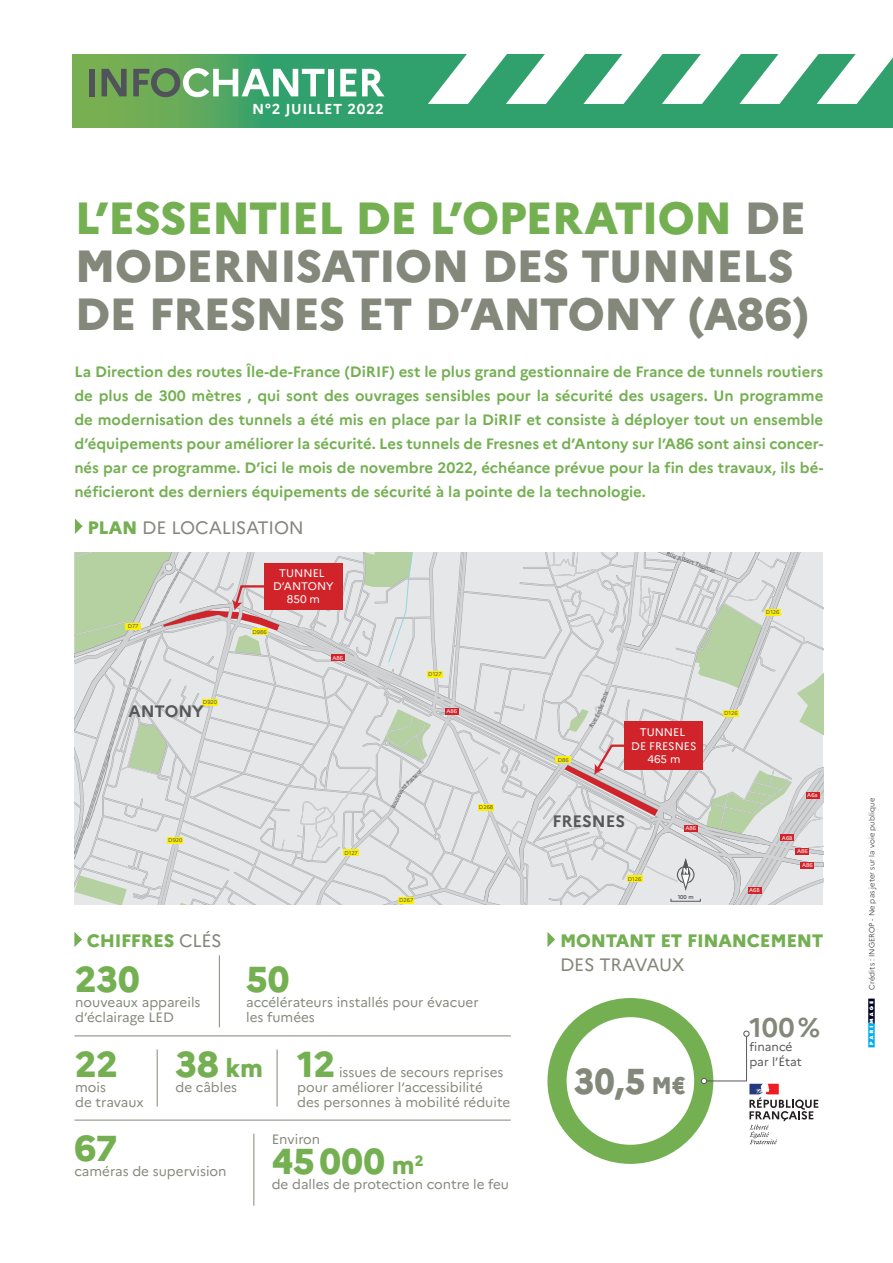
<style>
.page{position:relative;width:893px;height:1263px;background:#fff}
.page>*{position:absolute;margin:0;border:0;box-sizing:border-box;transform-origin:0 0}
.t1{font:800 45px/48px "Marianne";letter-spacing:-.015em;color:#84887b}
.t2{font:800 36px "Marianne";color:#74b052}
.t3{font:800 36px "Marianne";color:#84887b;scale:.94 1}
.t4{font:700 27px "Marianne";color:#84887b}
.t5{font:800 18px "Marianne";letter-spacing:-.01em;color:#74b052}
.t6{font:18px "Marianne";letter-spacing:-.02em;color:#84887b}
.t7{font:700 16.5px "Marianne";color:#57585a}
.t8{font:700 15px/24px "Marianne";color:#74b052;text-align:justify}
.t9{font:700 14.4px "Marianne";letter-spacing:.04em;color:#fff}
.t10{font:13.5px/15px "Marianne";color:#84887b}
.t11{font:12px/14.4px "Marianne";color:#57585a}
.t12{font:10.95px/13.2px "Marianne";color:#fff;text-align:center}
.t13{font:300 7.5px "Marianne";letter-spacing:.015em;color:#231f20}
.t14{font:5.55px "Marianne";color:#57585a}
.t15{font:5.55px "Marianne";color:#fff}
.t16{font:5.55px "Marianne";color:#231f20}
.s1{color:#74b052}
.s2{font-weight:800;color:#74b052}
.s3{font-weight:400;color:#84887b}
.s4{font-size:25.5px}
.s5{font-size:24px}
</style>
<div class="page">
<svg style="left:72px;top:54px;width:821px;height:74px;background:#41a466"></svg>
<svg style="left:428px;top:54px;width:465px;height:50px"></svg>
<div style="left:89px;top:69px;width:6px;height:27px;background:#51535a"></div>
<svg style="left:102px;top:69px;width:25px;height:27px"></svg>
<svg style="left:133px;top:68px;width:191px;height:29px"></svg>
<div style="left:328px;top:69px;width:6px;height:27px;background:#fff"></div>
<svg style="left:340px;top:69px;width:16px;height:27px"></svg>
<svg style="left:362px;top:69px;width:22px;height:27px"></svg>
<svg style="left:868px;top:998px;width:7px;height:49px"></svg>
<svg style="left:75px;top:518px;width:8px;height:16px"></svg>
<svg style="left:547px;top:932px;width:8px;height:15px"></svg>
<svg style="left:74px;top:932px;width:8px;height:15px"></svg>
<div style="left:547px;top:998px;width:166px;height:166px;background:#74b052;border-radius:50%"></div>
<div style="left:567px;top:1017px;width:127px;height:128px;background:#fff;border-radius:50%"></div>
<svg style="left:701px;top:1031px;width:117px;height:113px"></svg>
<hr style="left:74px;top:1035px;width:437px;height:1px;background:#84887b">
<hr style="left:74px;top:1120px;width:437px;height:1px;background:#84887b">
<hr style="left:219px;top:955px;width:1px;height:72px;background:#84887b">
<hr style="left:253px;top:1134px;width:1px;height:72px;background:#84887b">
<hr style="left:157px;top:1049px;width:1px;height:57px;background:#84887b">
<hr style="left:277px;top:1049px;width:1px;height:57px;background:#84887b">
<svg style="left:74px;top:552px;width:749px;height:353px;background:#dad7d5"></svg>
<p class="t9" style="left:252px;top:100px;width:133px">N°2 JUILLET 2022</p>
<h1 class="t1" style="left:75px;top:194px;width:736px"><span class="s1">L’ESSENTIEL DE L’OPERATION</span> DE<br>MODERNISATION DES TUNNELS<br>DE FRESNES ET D’ANTONY (A86)</h1>
<p class="t8" style="left:74px;top:360px;width:750px">La Direction des routes Île-de-France (DiRIF) est le plus grand gestionnaire de France de tunnels routiers de plus de 300 mètres , qui sont des ouvrages sensibles pour la sécurité des usagers. Un programme de modernisation des tunnels a été mis en place par la DiRIF et consiste à déployer tout un ensemble d’équipements pour améliorer la sécurité. Les tunnels de Fresnes et d’Antony sur l’A86 sont ainsi concer&shy;nés par ce programme. D’ici le mois de novembre 2022, échéance prévue pour la fin des travaux, ils bé&shy;néficieront des derniers équipements de sécurité à la pointe de la technologie.</p>
<p class="t14" style="left:186px;top:518px;width:12px">D77</p>
<p class="t6" style="left:88px;top:516px;width:218px"><span class="s2">PLAN</span> DE LOCALISATION</p>
<p class="t14" style="left:128px;top:623px;width:12px">D77</p>
<p class="t14" style="left:203px;top:699px;width:16px">D920</p>
<p class="t7" style="left:128px;top:701px;width:77px">ANTONY</p>
<p class="t12" style="left:273px;top:566px;width:62px">TUNNEL<br>D’ANTONY<br>850 m</p>
<p class="t14" style="left:252px;top:628px;width:16px">D986</p>
<p class="t15" style="left:332px;top:654px;width:12px">A86</p>
<p class="t14" style="left:168px;top:837px;width:16px">D920</p>
<p class="t5" style="left:87px;top:930px;width:136px">CHIFFRES <span class="s3">CLÉS</span></p>
<p class="t14" style="left:344px;top:849px;width:15px">D127</p>
<p class="t14" style="left:428px;top:671px;width:15px">D127</p>
<p class="t14" style="left:400px;top:786px;width:28px;rotate:-45deg">rd Pasteur</p>
<p class="t14" style="left:390px;top:806px;width:22px;rotate:-63deg">Bouleva</p>
<p class="t15" style="left:446px;top:708px;width:12px">A86</p>
<p class="t14" style="left:479px;top:804px;width:16px">D268</p>
<p class="t14" style="left:399px;top:896px;width:16px">D267</p>
<h2 class="t2" style="left:75px;top:957px;width:66px">230</h2>
<p class="t10" style="left:75px;top:995px;width:127px">nouveaux appareils d’éclairage LED</p>
<h2 class="t2" style="left:75px;top:1042px;width:44px">22</h2>
<p class="t10" style="left:75px;top:1079px;width:70px">mois<br>de travaux</p>
<h2 class="t2" style="left:246px;top:957px;width:45px">50</h2>
<p class="t10" style="left:246px;top:995px;width:234px">accélérateurs installés pour évacuer les fumées</p>
<h2 class="t2" style="left:176px;top:1042px;width:89px">38 <span class="s4">km</span></h2>
<p class="t10" style="left:175px;top:1079px;width:63px">de câbles</p>
<h2 class="t2" style="left:297px;top:1042px;width:40px">12</h2>
<p class="t10" style="left:297px;top:1064px;width:215px;text-indent:42px">issues de secours reprises pour améliorer l’accessibilité<br>des personnes à mobilité réduite</p>
<h2 class="t2" style="left:74px;top:1126px;width:44px">67</h2>
<p class="t10" style="left:74px;top:1163px;width:154px">caméras de supervision</p>
<p class="t10" style="left:272px;top:1131px;width:50px">Environ</p>
<h2 class="t2" style="left:272px;top:1140px;width:153px">45000 <span class="s4">m</span><sup>2</sup></h2>
<p class="t10" style="left:272px;top:1177px;width:239px">de dalles de protection contre le feu</p>
<p class="t14" style="left:685px;top:555px;width:36px;rotate:22deg">bert Thomas</p>
<p class="t14" style="left:766px;top:608px;width:15px">D126</p>
<p class="t14" style="left:558px;top:756px;width:12px">D86</p>
<p class="t14" style="left:595px;top:713px;width:26px;rotate:-70deg">mile Zola</p>
<p class="t14" style="left:588px;top:725px;width:16px;rotate:-58deg">Rue É</p>
<p class="t12" style="left:631px;top:726px;width:67px">TUNNEL<br>DE FRESNES<br>465 m</p>
<p class="t7" style="left:552px;top:811px;width:74px">FRESNES</p>
<p class="t15" style="left:685px;top:825px;width:12px">A86</p>
<p class="t14" style="left:628px;top:875px;width:15px">D126</p>
<p class="t16" style="left:678px;top:893px;width:17px">100 m</p>
<p class="t14" style="left:724px;top:710px;width:15px">D126</p>
<p class="t15" style="left:749px;top:887px;width:12px">A6B</p>
<p class="t15" style="left:807px;top:792px;width:12px">A6a</p>
<p class="t15" style="left:782px;top:834px;width:12px">A6B</p>
<p class="t15" style="left:797px;top:848px;width:12px">A86</p>
<p class="t15" style="left:802px;top:861px;width:12px">A86</p>
<p class="t5" style="left:560px;top:930px;width:265px">MONTANT ET FINANCEMENT</p>
<p class="t6" style="left:560px;top:954px;width:126px">DES TRAVAUX</p>
<h2 class="t3" style="left:574px;top:1059px;width:120px">30,5 <span class="s5">M€</span></h2>
<h3 class="t4" style="left:749px;top:1011px;width:72px">100%</h3>
<p class="t11" style="left:749px;top:1040px;width:54px">financé par l’État</p>
<p class="t13" style="left:867px;top:990px;width:194px;rotate:-90deg">Crédits : INGEROP - Ne pas jeter sur la voie publique</p>
</div>
